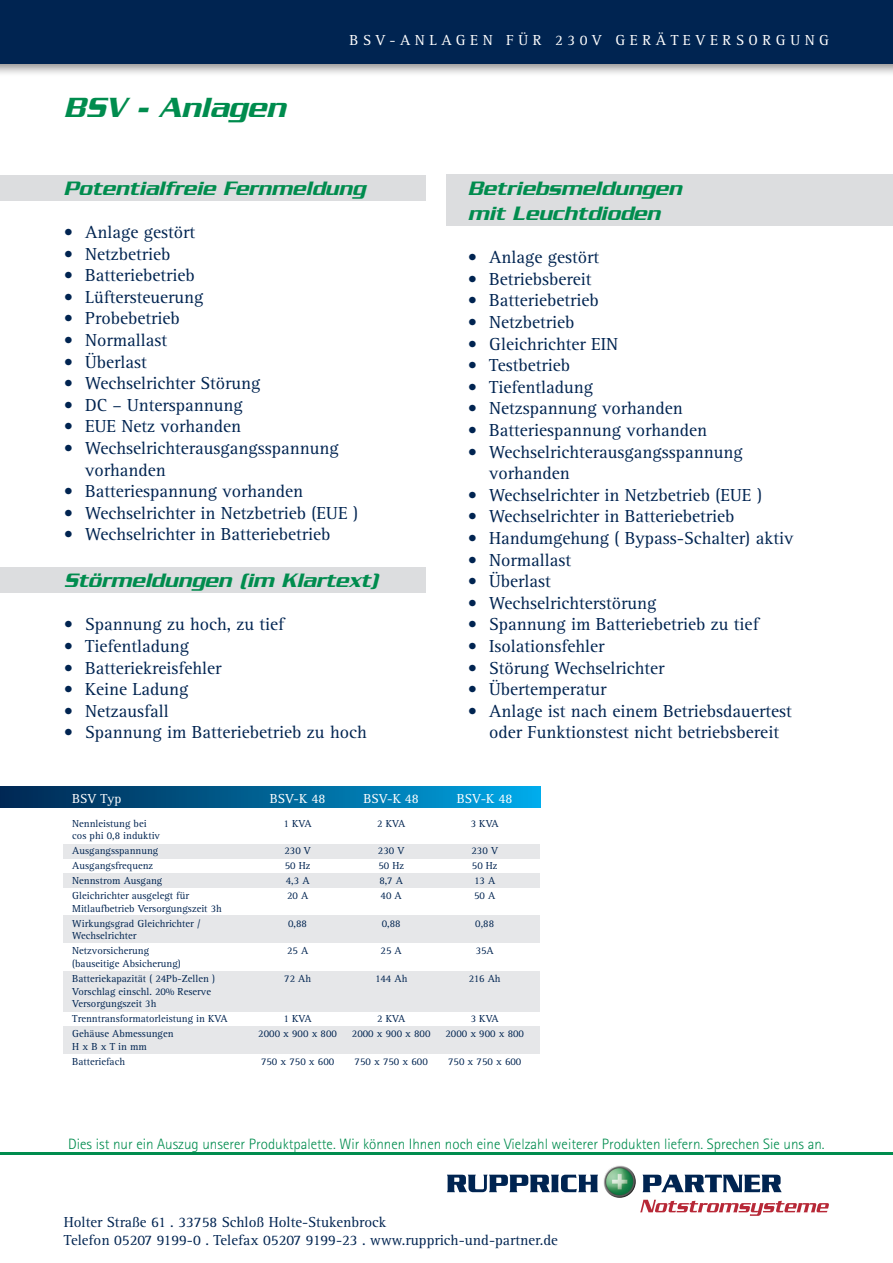
<style>
.page{position:relative;width:893px;height:1263px;background:#fff}
.page>*{position:absolute;margin:0;border:0;box-sizing:border-box;transform-origin:0 0}
.t1{font:italic 500 30px "Serpentine LT";color:#008c4e}
.t2{font:italic 500 21px/25.2px "Serpentine LT";color:#008c4e}
.t3{font:18px/21.6px "Rotis Serif";color:#002451}
.t4{font:300 15px "Rotis Sans Serif";color:#008c4e}
.t5{font:15px/18px "Rotis Serif";color:#002451}
.t6{font:15px "Rotis Serif";letter-spacing:.3em;color:#fff}
.t7{font:13.5px "Rotis Serif";color:#fff}
.t8{font:10.5px/15px "Rotis Serif";color:#002451}
</style>
<div class="page">
<div style="left:0;top:175px;width:425px;height:26px;background:#dcdddf"></div>
<div style="left:446px;top:175px;width:447px;height:51px;background:#dcdddf"></div>
<div style="left:0;top:568px;width:425px;height:25px;background:#dcdddf"></div>
<div style="left:0;top:0;width:893px;height:77px;background:#231f20;opacity:.5"></div>
<div style="left:0;top:0;width:893px;height:64px;background:#002451"></div>
<div style="left:64px;top:844px;width:476px;height:14px;background:#e6e7e9"></div>
<div style="left:64px;top:873px;width:476px;height:15px;background:#e6e7e9"></div>
<div style="left:64px;top:915px;width:476px;height:28px;background:#e6e7e9"></div>
<div style="left:64px;top:971px;width:476px;height:40px;background:#e6e7e9"></div>
<div style="left:64px;top:1026px;width:476px;height:28px;background:#e6e7e9"></div>
<div style="left:0;top:787px;width:540px;height:21px;background:linear-gradient(to right,#00244d,#00a6e4)"></div>
<svg style="left:640px;top:1200px;width:189px;height:16px"></svg>
<svg style="left:642px;top:1175px;width:140px;height:17px"></svg>
<svg style="left:447px;top:1175px;width:151px;height:17px"></svg>
<img style="left:603px;top:1165px;width:33px;height:33px;border-radius:16px">
<hr style="left:0;top:1152px;width:893px;height:2px;background:#008c4e">
<h1 class="t1" style="left:64px;top:90px;width:223px">BSV - Anlagen</h1>
<p class="t6" style="left:350px;top:31px;width:481px">BSV-ANLAGEN FÜR 230V GERÄTEVERSORGUNG</p>
<p class="t2" style="left:64px;top:175px;width:303px">Potentialfreie Fernmeldung</p>
<p class="t3" style="left:64px;top:222px;width:133px">• Anlage gestört</p>
<p class="t3" style="left:64px;top:243px;width:108px">• Netzbetrieb</p>
<p class="t3" style="left:64px;top:265px;width:133px">• Batteriebetrieb</p>
<p class="t3" style="left:64px;top:287px;width:141px">• Lüftersteuerung</p>
<p class="t3" style="left:64px;top:308px;width:118px">• Probebetrieb</p>
<p class="t3" style="left:64px;top:330px;width:105px">• Normallast</p>
<p class="t3" style="left:64px;top:351px;width:84px">• Überlast</p>
<p class="t3" style="left:64px;top:373px;width:198px">• Wechselrichter Störung</p>
<p class="t3" style="left:64px;top:395px;width:181px">• DC – Unterspannung</p>
<p class="t3" style="left:64px;top:416px;width:179px">• EUE Netz vorhanden</p>
<p class="t3" style="left:85px;top:438px;width:255px;text-indent:-21px">• Wechselrichterausgangsspannung vorhanden</p>
<p class="t3" style="left:64px;top:481px;width:241px">• Batteriespannung vorhanden</p>
<p class="t3" style="left:64px;top:503px;width:296px">• Wechselrichter in Netzbetrieb (EUE )</p>
<p class="t3" style="left:64px;top:524px;width:268px">• Wechselrichter in Batteriebetrieb</p>
<p class="t2" style="left:64px;top:568px;width:316px">Störmeldungen (im Klartext)</p>
<p class="t3" style="left:64px;top:614px;width:222px">• Spannung zu hoch, zu tief</p>
<p class="t3" style="left:64px;top:636px;width:127px">• Tiefentladung</p>
<p class="t3" style="left:64px;top:657px;width:159px">• Batteriekreisfehler</p>
<p class="t3" style="left:64px;top:679px;width:126px">• Keine Ladung</p>
<p class="t3" style="left:64px;top:701px;width:107px">• Netzausfall</p>
<p class="t3" style="left:64px;top:722px;width:304px">• Spannung im Batteriebetrieb zu hoch</p>
<p class="t2" style="left:468px;top:175px;width:215px">Betriebsmeldungen mit Leuchtdioden</p>
<p class="t3" style="left:468px;top:247px;width:133px">• Anlage gestört</p>
<p class="t3" style="left:468px;top:269px;width:125px">• Betriebsbereit</p>
<p class="t3" style="left:468px;top:290px;width:133px">• Batteriebetrieb</p>
<p class="t3" style="left:468px;top:312px;width:108px">• Netzbetrieb</p>
<p class="t3" style="left:468px;top:333px;width:152px">• Gleichrichter EIN</p>
<p class="t3" style="left:468px;top:355px;width:104px">• Testbetrieb</p>
<p class="t3" style="left:468px;top:377px;width:127px">• Tiefentladung</p>
<p class="t3" style="left:468px;top:398px;width:217px">• Netzspannung vorhanden</p>
<p class="t3" style="left:468px;top:420px;width:241px">• Batteriespannung vorhanden</p>
<p class="t3" style="left:489px;top:441px;width:255px;text-indent:-21px">• Wechselrichterausgangsspannung vorhanden</p>
<p class="t3" style="left:468px;top:485px;width:296px">• Wechselrichter in Netzbetrieb (EUE )</p>
<p class="t3" style="left:468px;top:506px;width:268px">• Wechselrichter in Batteriebetrieb</p>
<p class="t3" style="left:468px;top:528px;width:327px">• Handumgehung ( Bypass-Schalter) aktiv</p>
<p class="t3" style="left:468px;top:549px;width:105px">• Normallast</p>
<p class="t3" style="left:468px;top:571px;width:84px">• Überlast</p>
<p class="t3" style="left:468px;top:593px;width:190px">• Wechselrichterstörung</p>
<p class="t3" style="left:468px;top:614px;width:292px">• Spannung im Batteriebetrieb zu tief</p>
<p class="t3" style="left:468px;top:636px;width:138px">• Isolationsfehler</p>
<p class="t3" style="left:468px;top:657px;width:198px">• Störung Wechselrichter</p>
<p class="t3" style="left:468px;top:679px;width:140px">• Übertemperatur</p>
<p class="t3" style="left:468px;top:701px;width:325px;text-align:center">• Anlage ist nach einem Betriebsdauertest oder Funktionstest nicht betriebsbereit</p>
<p class="t7" style="left:72px;top:790px;width:51px">BSV Typ</p>
<p class="t8" style="left:72px;top:817px;width:89px;line-height:12.6px">Nennleistung bei cos phi 0,8 induktiv</p>
<p class="t8" style="left:72px;top:843px;width:118px">Ausgangsspannung<br>Ausgangsfrequenz<br>Nennstrom Ausgang<br>Gleichrichter ausgelegt für</p>
<p class="t8" style="left:72px;top:901px;width:151px">Mitlaufbetrieb Versorgungszeit 3h<br>Wirkungsgrad Gleichrichter /</p>
<p class="t8" style="left:72px;top:929px;width:78px">Wechselrichter<br>Netzvorsicherung</p>
<p class="t8" style="left:72px;top:956px;width:144px">(bauseitige Absicherung)<br>Batteriekapazität ( 24Pb-Zellen )</p>
<p class="t8" style="left:72px;top:985px;width:140px;line-height:12.6px">Vorschlag einschl. 20% Reserve<br>Versorgungszeit 3h</p>
<p class="t8" style="left:72px;top:1011px;width:157px">Trenntransformatorleistung in KVA<br>Gehäuse Abmessungen</p>
<p class="t8" style="left:72px;top:1039px;width:76px">H x B x T in mm<br>Batteriefach</p>
<p class="t7" style="left:270px;top:790px;width:57px">BSV-K 48</p>
<p class="t8" style="left:284px;top:816px;width:30px">1 KVA</p>
<p class="t8" style="left:284px;top:843px;width:28px">230 V<br>50 Hz<br>4,3 A<br>20 A</p>
<p class="t8" style="left:288px;top:916px;width:20px">0,88</p>
<p class="t8" style="left:287px;top:944px;width:23px">25 A</p>
<p class="t8" style="left:284px;top:971px;width:28px">72 Ah</p>
<p class="t8" style="left:258px;top:1011px;width:80px;text-align:center">1 KVA<br>2000 x 900 x 800</p>
<p class="t8" style="left:261px;top:1054px;width:75px">750 x 750 x 600</p>
<p class="t7" style="left:363px;top:790px;width:57px">BSV-K 48</p>
<p class="t8" style="left:377px;top:816px;width:30px">2 KVA</p>
<p class="t8" style="left:378px;top:843px;width:28px">230 V<br>50 Hz<br>8,7 A<br>40 A</p>
<p class="t8" style="left:382px;top:916px;width:20px">0,88</p>
<p class="t8" style="left:381px;top:944px;width:23px">25 A</p>
<p class="t8" style="left:375px;top:971px;width:34px">144 Ah</p>
<p class="t8" style="left:352px;top:1011px;width:80px;text-align:center">2 KVA<br>2000 x 900 x 800</p>
<p class="t8" style="left:355px;top:1054px;width:75px">750 x 750 x 600</p>
<p class="t7" style="left:457px;top:790px;width:57px">BSV-K 48</p>
<p class="t8" style="left:471px;top:816px;width:30px">3 KVA</p>
<p class="t8" style="left:471px;top:843px;width:28px">230 V<br>50 Hz<br>13 A<br>50 A</p>
<p class="t8" style="left:475px;top:916px;width:20px">0,88</p>
<p class="t8" style="left:476px;top:944px;width:20px">35A</p>
<p class="t8" style="left:469px;top:971px;width:33px">216 Ah</p>
<p class="t8" style="left:445px;top:1011px;width:80px;text-align:center">3 KVA<br>2000 x 900 x 800</p>
<p class="t8" style="left:448px;top:1054px;width:75px">750 x 750 x 600</p>
<p class="t4" style="left:68px;top:1135px;width:758px">Dies ist nur ein Auszug unserer Produktpalette. Wir können Ihnen noch eine Vielzahl weiterer Produkten liefern. Sprechen Sie uns an.</p>
<p class="t5" style="left:64px;top:1213px;width:496px">Holter Straße 61 . 33758 Schloß Holte-Stukenbrock<br>Telefon 05207 9199-0 . Telefax 05207 9199-23 . www.rupprich-und-partner.de</p>
</div>
